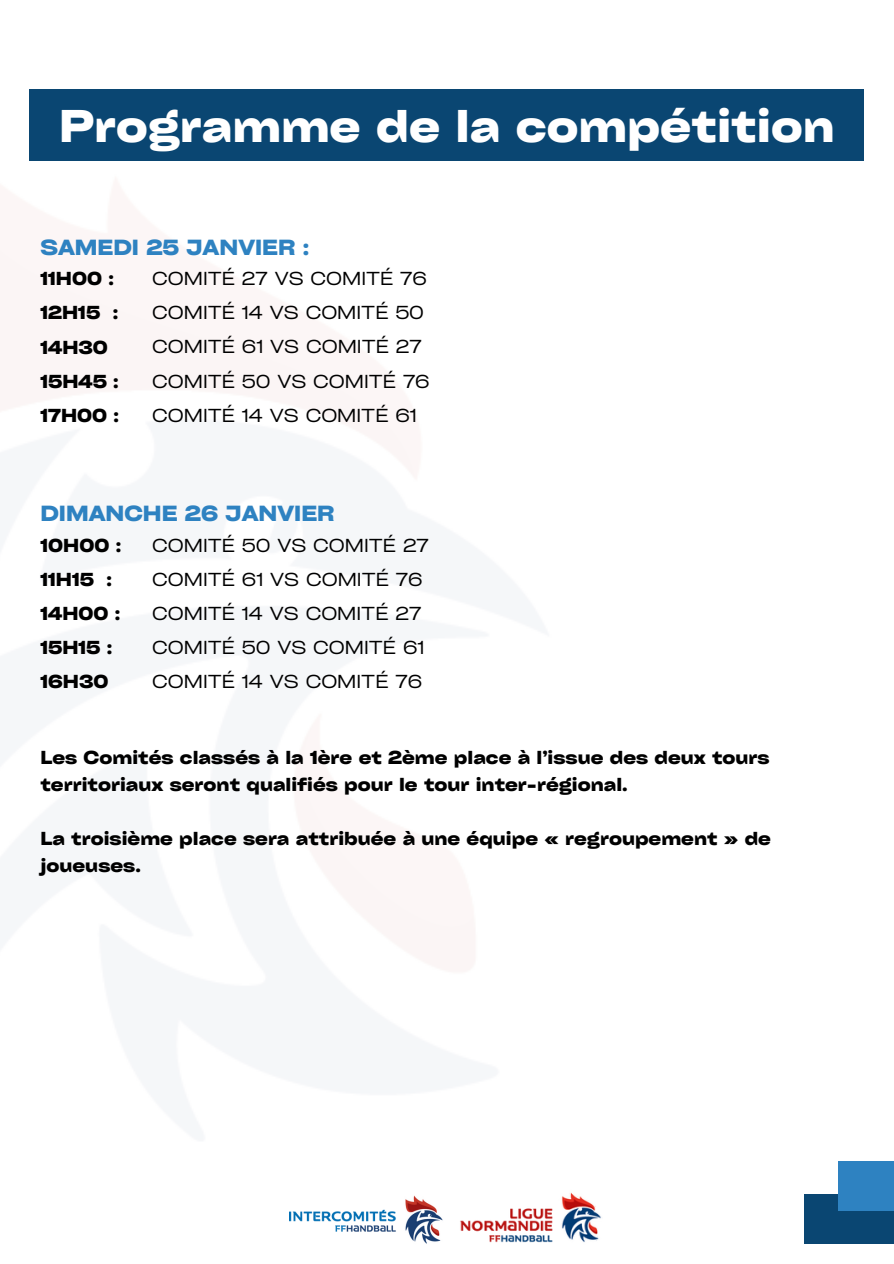
<style>
.page{position:relative;width:894px;height:1264px;background:#fff}
.page>*{position:absolute;margin:0;border:0;box-sizing:border-box;transform-origin:0 0}
.t1{font:700 expanded 43.95px "Cy Grotesk";color:#fff}
.t2{font:700 expanded 21px "Cy Grotesk";color:#2e82c1}
.t3{font:700 expanded 18px/27px "Cy Grotesk";color:#000}
.t4{font:expanded 18px "Cy Grotesk";color:#000}
</style>
<div class="page">
<img style="left:460px;top:1192px;width:141px;height:51px">
<img style="left:290px;top:1195px;width:153px;height:49px">
<div style="left:804px;top:1194px;width:89px;height:49px;background:#0a4672"></div>
<div style="left:838px;top:1161px;width:55px;height:49px;background:#2e82c1"></div>
<div style="left:30px;top:89px;width:833px;height:72px;background:#0a4672"></div>
<h4 class="t1" style="left:59px;top:98px;width:776px">Programme de la compétition</h4>
<p class="t2" style="left:40px;top:233px;width:270px">SAMEDI 25 JANVIER :</p>
<h3 class="t3" style="left:40px;top:264px;width:75px">11H00 :</h3>
<h3 class="t4" style="left:152px;top:267px;width:276px">COMITÉ 27 VS COMITÉ 76</h3>
<h4 class="t3" style="left:40px;top:299px;width:79px">12H15 :</h4>
<h3 class="t4" style="left:152px;top:301px;width:273px">COMITÉ 14 VS COMITÉ 50</h3>
<h4 class="t3" style="left:40px;top:333px;width:69px">14H30</h4>
<h3 class="t4" style="left:152px;top:335px;width:271px">COMITÉ 61 VS COMITÉ 27</h3>
<h2 class="t3" style="left:40px;top:367px;width:80px">15H45 :</h2>
<h3 class="t4" style="left:152px;top:369px;width:279px">COMITÉ 50 VS COMITÉ 76</h3>
<h4 class="t3" style="left:40px;top:401px;width:80px">17H00 :</h4>
<h2 class="t4" style="left:152px;top:404px;width:266px">COMITÉ 14 VS COMITÉ 61</h2>
<h3 class="t2" style="left:40px;top:500px;width:296px">DIMANCHE 26 JANVIER</h3>
<h3 class="t3" style="left:40px;top:531px;width:82px">10H00 :</h3>
<h3 class="t4" style="left:152px;top:533px;width:278px">COMITÉ 50 VS COMITÉ 27</h3>
<h4 class="t3" style="left:40px;top:565px;width:73px">11H15 :</h4>
<h3 class="t4" style="left:152px;top:568px;width:272px">COMITÉ 61 VS COMITÉ 76</h3>
<h4 class="t3" style="left:40px;top:599px;width:81px">14H00 :</h4>
<h3 class="t4" style="left:152px;top:602px;width:270px">COMITÉ 14 VS COMITÉ 27</h3>
<h4 class="t3" style="left:40px;top:633px;width:73px">15H15 :</h4>
<h1 class="t4" style="left:152px;top:636px;width:273px">COMITÉ 50 VS COMITÉ 61</h1>
<h4 class="t3" style="left:40px;top:667px;width:69px">16H30</h4>
<h4 class="t4" style="left:152px;top:670px;width:271px">COMITÉ 14 VS COMITÉ 76</h4>
<h4 class="t3" style="left:40px;top:743px;width:730px">Les Comités classés à la 1ère et 2ème place à l’issue des deux tours territoriaux seront qualifiés pour le tour inter-régional.</h4>
<p class="t3" style="left:40px;top:824px;width:731px">La troisième place sera attribuée à une équipe « regroupement » de joueuses.</p>
</div>
